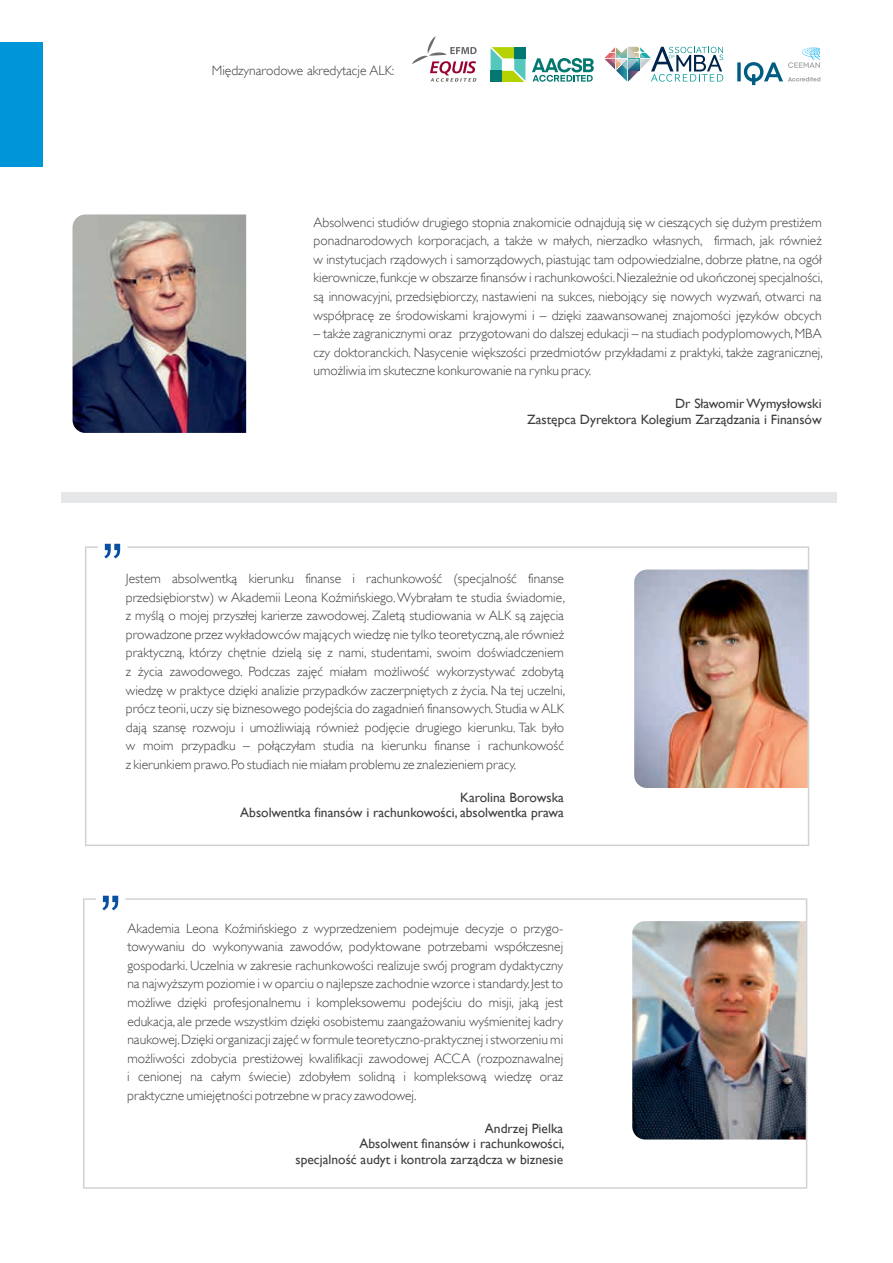
<style>
.page{position:relative;width:893px;height:1263px;background:#fff}
.page>*{position:absolute;margin:0;border:0;box-sizing:border-box;transform-origin:0 0}
.t1{font:62.4px "Arial";color:#0a4fa2}
.t2{font:300 13.5px/18.6px "Gill Sans Alt One";color:#3e3e3f;text-align:justify}
.t3{font:13.5px/15.6px "Gill Sans";color:#3e3e3f;text-align:right}
</style>
<div class="page">
<div style="left:0;top:42px;width:43px;height:125px;background:#0095d9"></div>
<svg style="left:412px;top:36px;width:65px;height:46px"></svg>
<svg style="left:737px;top:47px;width:83px;height:38px"></svg>
<svg style="left:604px;top:47px;width:119px;height:35px"></svg>
<svg style="left:491px;top:47px;width:34px;height:35px"></svg>
<div style="left:491px;top:71px;width:11px;height:11px;background:#037870"></div>
<svg style="left:532px;top:58px;width:62px;height:24px"></svg>
<img style="left:73px;top:215px;width:173px;height:218px">
<div style="left:62px;top:492px;width:775px;height:10px;background:#e6e7e9"></div>
<svg style="left:85px;top:546px;width:724px;height:300px"></svg>
<svg style="left:83px;top:898px;width:724px;height:291px"></svg>
<p class="t2" style="left:212px;top:62px;width:184px">Międzynarodowe akredytacje ALK:</p>
<h1 class="t1" style="left:102px;top:485px;width:22px">„</h1>
<p class="t2" style="left:314px;top:213px;width:511px">Absolwenci studiów drugiego stopnia znakomicie odnajdują się w cieszących się dużym prestiżem ponadnarodowych korporacjach, a także w małych, nierzadko własnych, firmach, jak również w instytucjach rządowych i samorządowych, piastując tam odpowiedzialne, dobrze płatne, na ogół kierownicze, funkcje w obszarze finansów i rachunkowości. Niezależnie od ukończonej specjalności, są innowacyjni, przedsiębiorczy, nastawieni na sukces, niebojący się nowych wyzwań, otwarci na współpracę ze środowiskami krajowymi i – dzięki zaawansowanej znajomości języków obcych</p>
<p class="t2" style="left:314px;top:324px;width:511px">– także zagranicznymi oraz przygotowani do dalszej edukacji – na studiach podyplomowych, MBA czy doktoranckich. Nasycenie większości przedmiotów przykładami z praktyki, także zagranicznej, umożliwia im skuteczne konkurowanie na rynku pracy.</p>
<p class="t3" style="left:527px;top:396px;width:296px">Dr Sławomir Wymysłowski<br>Zastępca Dyrektora Kolegium Zarządzania i Finansów</p>
<p class="t2" style="left:126px;top:569px;width:441px">Jestem absolwentką kierunku finanse i rachunkowość (specjalność finanse przedsiębiorstw) w Akademii Leona Koźmińskiego. Wybrałam te studia świadomie, z myślą o mojej przyszłej karierze zawodowej. Zaletą studiowania w ALK są zajęcia prowadzone przez wykładowców mających wiedzę nie tylko teoretyczną, ale również praktyczną, którzy chętnie dzielą się z nami, studentami, swoim doświadczeniem z życia zawodowego. Podczas zajęć miałam możliwość wykorzystywać zdobytą wiedzę w praktyce dzięki analizie przypadków zaczerpniętych z życia. Na tej uczelni, prócz teorii, uczy się biznesowego podejścia do zagadnień finansowych. Studia w ALK dają szansę rozwoju i umożliwiają również podjęcie drugiego kierunku. Tak było w moim przypadku – połączyłam studia na kierunku finanse i rachunkowość z kierunkiem prawo. Po studiach nie miałam problemu ze znalezieniem pracy.</p>
<p class="t3" style="left:240px;top:789px;width:325px">Karolina Borowska<br>Absolwentka finansów i rachunkowości, absolwentka prawa</p>
<h1 class="t1" style="left:100px;top:837px;width:22px">„</h1>
<p class="t2" style="left:127px;top:919px;width:437px">Akademia Leona Koźmińskiego z wyprzedzeniem podejmuje decyzje o przygo&shy;towywaniu do wykonywania zawodów, podyktowane potrzebami współczesnej gospodarki. Uczelnia w zakresie rachunkowości realizuje swój program dydaktyczny na najwyższym poziomie i w oparciu o najlepsze zachodnie wzorce i standardy. Jest to możliwe dzięki profesjonalnemu i kompleksowemu podejściu do misji, jaką jest edukacja, ale przede wszystkim dzięki osobistemu zaangażowaniu wyśmienitej kadry naukowej. Dzięki organizacji zajęć w formule teoretyczno-praktycznej i stworzeniu mi możliwości zdobycia prestiżowej kwalifikacji zawodowej ACCA (rozpoznawalnej i cenionej na całym świecie) zdobyłem solidną i kompleksową wiedzę oraz praktyczne umiejętności potrzebne w pracy zawodowej.</p>
<p class="t3" style="left:295px;top:1120px;width:271px">Andrzej Pielka<br>Absolwent finansów i rachunkowości, specjalność audyt i kontrola zarządcza w biznesie</p>
</div>
